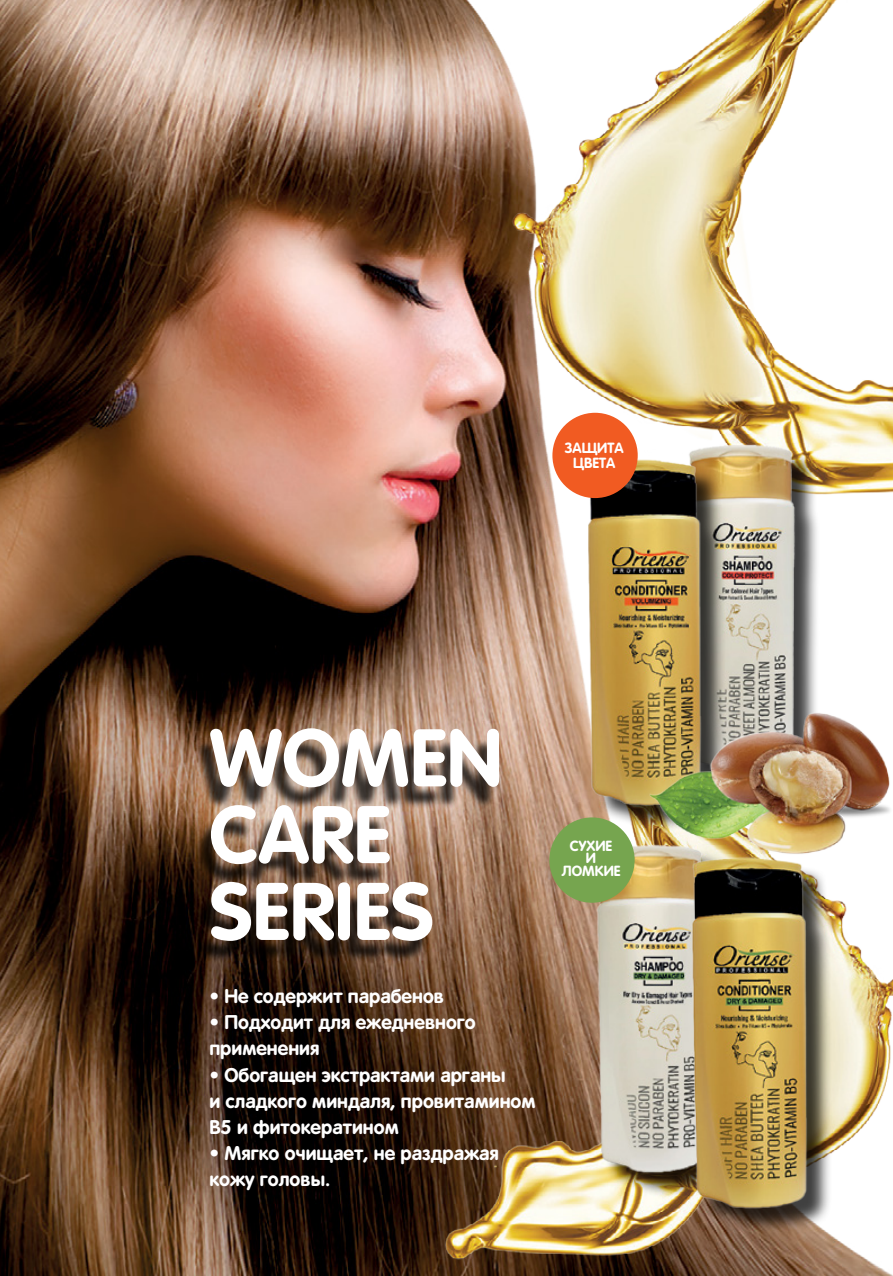
<style>
.page{position:relative;width:893px;height:1276px;background:#fff}
.page>*{position:absolute;margin:0;border:0;box-sizing:border-box;transform-origin:0 0}
.t1{font:700 80.33px/76.7px "Rotonda C";color:#fff}
.t2{font:700 19.57px/26.1px "Rotonda C";color:#fff}
.t3{font:700 14.62px/14.6px "Rotonda C";color:#fff;text-align:center}
.t4{font:700 14.4px/12.4px "Rotonda C";color:#fff;text-align:center}
</style>
<div class="page">
<img style="left:0;top:0;width:893px;height:1276px">
<svg style="left:0;top:434px;width:451px;height:842px;background:#583a28"></svg>
<img style="left:0;top:716px;width:200px;height:402px">
<div style="left:194px;top:738px;width:302px;height:224px;background:#000;opacity:.75"></div>
<img style="left:499px;top:0;width:394px;height:514px">
<img style="left:436px;top:793px;width:457px;height:481px">
<img style="left:711px;top:437px;width:106px;height:214px">
<div style="left:592px;top:463px;width:135px;height:368px;background:#000;opacity:.75"></div>
<img style="left:565px;top:431px;width:146px;height:395px">
<img style="left:624px;top:651px;width:269px;height:264px">
<img style="left:568px;top:816px;width:106px;height:382px">
<div style="left:696px;top:862px;width:137px;height:372px;background:#000;opacity:.75"></div>
<img style="left:674px;top:807px;width:147px;height:440px">
<div style="left:552px;top:413px;width:86px;height:85px;background:#f15b22;border-radius:50%"></div>
<div style="left:549px;top:817px;width:86px;height:85px;background:#76a54f;border-radius:50%"></div>
<p class="t3" style="left:565px;top:441px;width:60px">ЗАЩИТА<br>ЦВЕТА</p>
<h1 class="t1" style="left:210px;top:719px;width:294px">WOMEN<br>CARE<br>SERIES</h1>
<p class="t2" style="left:209px;top:983px;width:236px">• Не содержит парабенов</p>
<p class="t2" style="left:209px;top:1009px;width:268px">• Подходит для ежедневного применения</p>
<p class="t2" style="left:209px;top:1061px;width:328px">• Обогащен экстрактами арганы<br>и сладкого миндаля, провитамином<br>В5 и фитокератином</p>
<p class="t2" style="left:209px;top:1139px;width:291px">• Мягко очищает, не раздражая кожу головы.</p>
<p class="t4" style="left:561px;top:839px;width:61px">СУХИЕ<br>И<br>ЛОМКИЕ</p>
</div>
